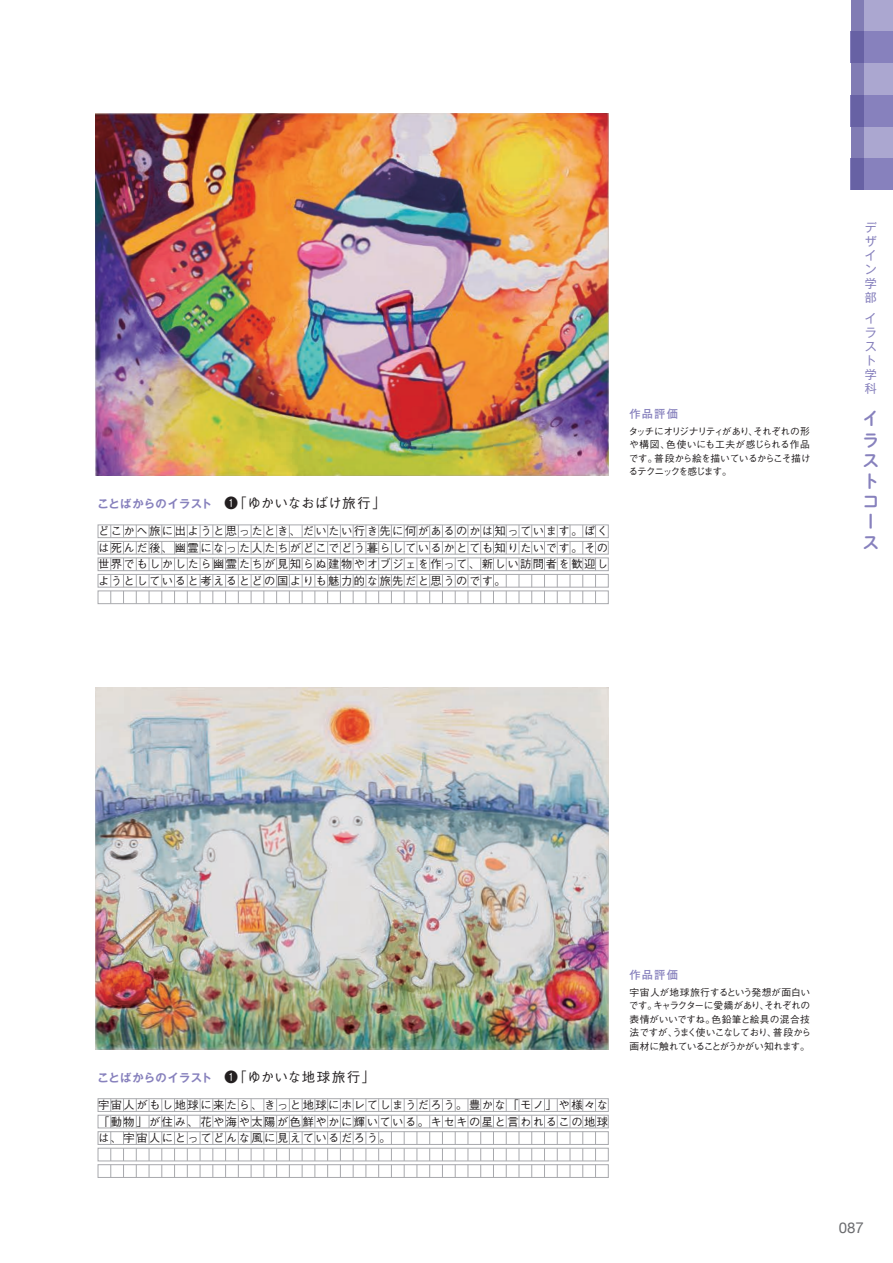
<style>
.page{position:relative;width:893px;height:1263px;background:#fff}
.page>*{position:absolute;margin:0;border:0;box-sizing:border-box;transform-origin:0 0}
.t1{font:18px/20.5px "Shuei M Go Std B";color:#8781bd}
.t2{font:15px "Helvetica Neue";color:#6c6d70}
.t3{font:500 13.5px "Gothic BBB Pro";letter-spacing:-.005em;color:#231f20}
.t4{font:12px/14.1px "Gothic MB101 Pro";color:#8781bd}
.t5{font:500 11.25px/16.5px "Gothic BBB Pro";letter-spacing:.135em;color:#231f20;text-align:justify}
.t6{font:700 11.25px "Gothic MB101 Pro De";letter-spacing:.035em;color:#8781bd}
.t7{font:700 11.25px "Futo Go B101 Pro";letter-spacing:.1em;color:#8781bd}
.t8{font:500 9.75px/13.5px "Gothic BBB Pro";letter-spacing:-.06em;color:#231f20;text-align:justify}
.s1{font-family:"Gothic MB101 Pro De";font-weight:700;font-size:11.25px;color:#8781bd}
.s2{font-family:"Gothic BBB Pro";font-weight:500;font-size:13.5px;color:#231f20}
</style>
<div class="page">
<hr style="left:0;top:190px;width:1px;height:210px;background:#a19bcb">
<img style="left:96px;top:113px;width:512px;height:363px">
<img style="left:96px;top:687px;width:512px;height:362px">
<div style="left:98px;top:525px;width:511px;height:13px;border:1px solid #a8a9ad"></div>
<div style="left:98px;top:541px;width:511px;height:13px;border:1px solid #a8a9ad"></div>
<div style="left:98px;top:558px;width:511px;height:13px;border:1px solid #a8a9ad"></div>
<div style="left:98px;top:574px;width:511px;height:13px;border:1px solid #a8a9ad"></div>
<div style="left:98px;top:591px;width:511px;height:13px;border:1px solid #a8a9ad"></div>
<svg style="left:110px;top:525px;width:1px;height:79px"></svg>
<svg style="left:123px;top:525px;width:1px;height:79px"></svg>
<svg style="left:136px;top:525px;width:1px;height:79px"></svg>
<svg style="left:149px;top:525px;width:1px;height:79px"></svg>
<svg style="left:161px;top:525px;width:1px;height:79px"></svg>
<svg style="left:174px;top:525px;width:1px;height:79px"></svg>
<svg style="left:187px;top:525px;width:1px;height:79px"></svg>
<svg style="left:200px;top:525px;width:1px;height:79px"></svg>
<svg style="left:213px;top:525px;width:1px;height:79px"></svg>
<svg style="left:225px;top:525px;width:1px;height:79px"></svg>
<svg style="left:238px;top:525px;width:1px;height:79px"></svg>
<svg style="left:251px;top:525px;width:1px;height:79px"></svg>
<svg style="left:264px;top:525px;width:1px;height:79px"></svg>
<svg style="left:276px;top:525px;width:1px;height:79px"></svg>
<svg style="left:289px;top:525px;width:1px;height:79px"></svg>
<svg style="left:302px;top:525px;width:1px;height:79px"></svg>
<svg style="left:315px;top:525px;width:1px;height:79px"></svg>
<svg style="left:327px;top:525px;width:1px;height:79px"></svg>
<svg style="left:340px;top:525px;width:1px;height:79px"></svg>
<svg style="left:353px;top:525px;width:1px;height:79px"></svg>
<svg style="left:366px;top:525px;width:1px;height:79px"></svg>
<svg style="left:378px;top:525px;width:1px;height:79px"></svg>
<svg style="left:391px;top:525px;width:1px;height:79px"></svg>
<svg style="left:404px;top:525px;width:1px;height:79px"></svg>
<svg style="left:417px;top:525px;width:1px;height:79px"></svg>
<svg style="left:429px;top:525px;width:1px;height:79px"></svg>
<svg style="left:442px;top:525px;width:1px;height:79px"></svg>
<svg style="left:455px;top:525px;width:1px;height:79px"></svg>
<svg style="left:468px;top:525px;width:1px;height:79px"></svg>
<svg style="left:480px;top:525px;width:1px;height:79px"></svg>
<svg style="left:493px;top:525px;width:1px;height:79px"></svg>
<svg style="left:506px;top:525px;width:1px;height:79px"></svg>
<svg style="left:519px;top:525px;width:1px;height:79px"></svg>
<svg style="left:531px;top:525px;width:1px;height:79px"></svg>
<svg style="left:544px;top:525px;width:1px;height:79px"></svg>
<svg style="left:557px;top:525px;width:1px;height:79px"></svg>
<svg style="left:570px;top:525px;width:1px;height:79px"></svg>
<svg style="left:582px;top:525px;width:1px;height:79px"></svg>
<svg style="left:595px;top:525px;width:1px;height:79px"></svg>
<div style="left:98px;top:1098px;width:511px;height:14px;border:1px solid #a8a9ad"></div>
<div style="left:98px;top:1115px;width:511px;height:13px;border:1px solid #a8a9ad"></div>
<div style="left:98px;top:1131px;width:511px;height:14px;border:1px solid #a8a9ad"></div>
<div style="left:98px;top:1148px;width:511px;height:13px;border:1px solid #a8a9ad"></div>
<div style="left:98px;top:1164px;width:511px;height:14px;border:1px solid #a8a9ad"></div>
<svg style="left:110px;top:1099px;width:1px;height:78px"></svg>
<svg style="left:123px;top:1099px;width:1px;height:78px"></svg>
<svg style="left:136px;top:1099px;width:1px;height:78px"></svg>
<svg style="left:149px;top:1099px;width:1px;height:78px"></svg>
<svg style="left:161px;top:1099px;width:1px;height:78px"></svg>
<svg style="left:174px;top:1099px;width:1px;height:78px"></svg>
<svg style="left:187px;top:1099px;width:1px;height:78px"></svg>
<svg style="left:200px;top:1099px;width:1px;height:78px"></svg>
<svg style="left:213px;top:1099px;width:1px;height:78px"></svg>
<svg style="left:225px;top:1099px;width:1px;height:78px"></svg>
<svg style="left:238px;top:1099px;width:1px;height:78px"></svg>
<svg style="left:251px;top:1099px;width:1px;height:78px"></svg>
<svg style="left:264px;top:1099px;width:1px;height:78px"></svg>
<svg style="left:276px;top:1099px;width:1px;height:78px"></svg>
<svg style="left:289px;top:1099px;width:1px;height:78px"></svg>
<svg style="left:302px;top:1099px;width:1px;height:78px"></svg>
<svg style="left:315px;top:1099px;width:1px;height:78px"></svg>
<svg style="left:327px;top:1099px;width:1px;height:78px"></svg>
<svg style="left:340px;top:1099px;width:1px;height:78px"></svg>
<svg style="left:353px;top:1099px;width:1px;height:78px"></svg>
<svg style="left:366px;top:1099px;width:1px;height:78px"></svg>
<svg style="left:378px;top:1099px;width:1px;height:78px"></svg>
<svg style="left:391px;top:1099px;width:1px;height:78px"></svg>
<svg style="left:404px;top:1099px;width:1px;height:78px"></svg>
<svg style="left:417px;top:1099px;width:1px;height:78px"></svg>
<svg style="left:429px;top:1099px;width:1px;height:78px"></svg>
<svg style="left:442px;top:1099px;width:1px;height:78px"></svg>
<svg style="left:455px;top:1099px;width:1px;height:78px"></svg>
<svg style="left:468px;top:1099px;width:1px;height:78px"></svg>
<svg style="left:480px;top:1099px;width:1px;height:78px"></svg>
<svg style="left:493px;top:1099px;width:1px;height:78px"></svg>
<svg style="left:506px;top:1099px;width:1px;height:78px"></svg>
<svg style="left:519px;top:1099px;width:1px;height:78px"></svg>
<svg style="left:531px;top:1099px;width:1px;height:78px"></svg>
<svg style="left:544px;top:1099px;width:1px;height:78px"></svg>
<svg style="left:557px;top:1099px;width:1px;height:78px"></svg>
<svg style="left:570px;top:1099px;width:1px;height:78px"></svg>
<svg style="left:582px;top:1099px;width:1px;height:78px"></svg>
<svg style="left:595px;top:1099px;width:1px;height:78px"></svg>
<div style="left:851px;top:0;width:42px;height:32px;background:#aba7d0"></div>
<div style="left:851px;top:32px;width:42px;height:31px;background:#8781bd"></div>
<div style="left:851px;top:63px;width:42px;height:32px;background:#aba7d0"></div>
<div style="left:851px;top:95px;width:42px;height:31px;background:#8781bd"></div>
<div style="left:851px;top:126px;width:42px;height:32px;background:#aba7d0"></div>
<div style="left:851px;top:158px;width:42px;height:31px;background:#8781bd"></div>
<svg style="left:851px;top:0;width:12px;height:189px;background:#736eab"></svg>
<p class="t3" style="left:97px;top:492px;width:290px"><span class="s1">ことばからのイラスト　</span>❶「ゆかいなおばけ旅行」</p>
<p class="t5" style="left:98px;top:521px;width:512px">どこかへ旅に出ようと思ったとき、だいたい行き先に何があるのかは知っています。ぼくは死んだ後、幽霊になった人たちがどこでどう暮らしているかとても知りたいです。その世界でもしかしたら幽霊たちが見知らぬ建物やオブジェを作って、新しい訪問者を歓迎しようとしていると考えるとどの国よりも魅力的な旅先だと思うのです。</p>
<p class="t7" style="left:630px;top:405px;width:50px">作品評価</p>
<p class="t8" style="left:628px;top:423px;width:184px">タッチにオリジナリティがあり、それぞれの形や構図、色使いにも工夫が感じられる作品です。普段から絵を描いているからこそ描けるテクニックを感じます。</p>
<p class="t4" style="left:865px;top:218px;width:13px">デザイン学部</p>
<p class="t4" style="left:865px;top:309px;width:13px;text-align:justify">イラスト学科</p>
<h1 class="t1" style="left:862px;top:408px;width:18px">イラストコース</h1>
<p class="t6" style="left:97px;top:1068px;width:280px">ことばからのイラスト　<span class="s2">❶「ゆかいな地球旅行」</span></p>
<p class="t5" style="left:98px;top:1095px;width:512px">宇宙人がもし地球に来たら、きっと地球にホレてしまうだろう。豊かな「モノ」や様々な「動物」が住み、花や海や太陽が色鮮やかに輝いている。キセキの星と言われるこの地球は、宇宙人にとってどんな風に見えているだろう。</p>
<p class="t7" style="left:630px;top:966px;width:50px">作品評価</p>
<p class="t8" style="left:629px;top:984px;width:184px;text-align:left">宇宙人が地球旅行するという発想が面白いです。キャラクターに愛嬌があり、それぞれの表情がいいですね。色鉛筆と絵具の混合技法ですが、うまく使いこなしており、普段から画材に触れていることがうかがい知れます。</p>
<h2 class="t2" style="left:839px;top:1217px;width:27px">087</h2>
</div>
